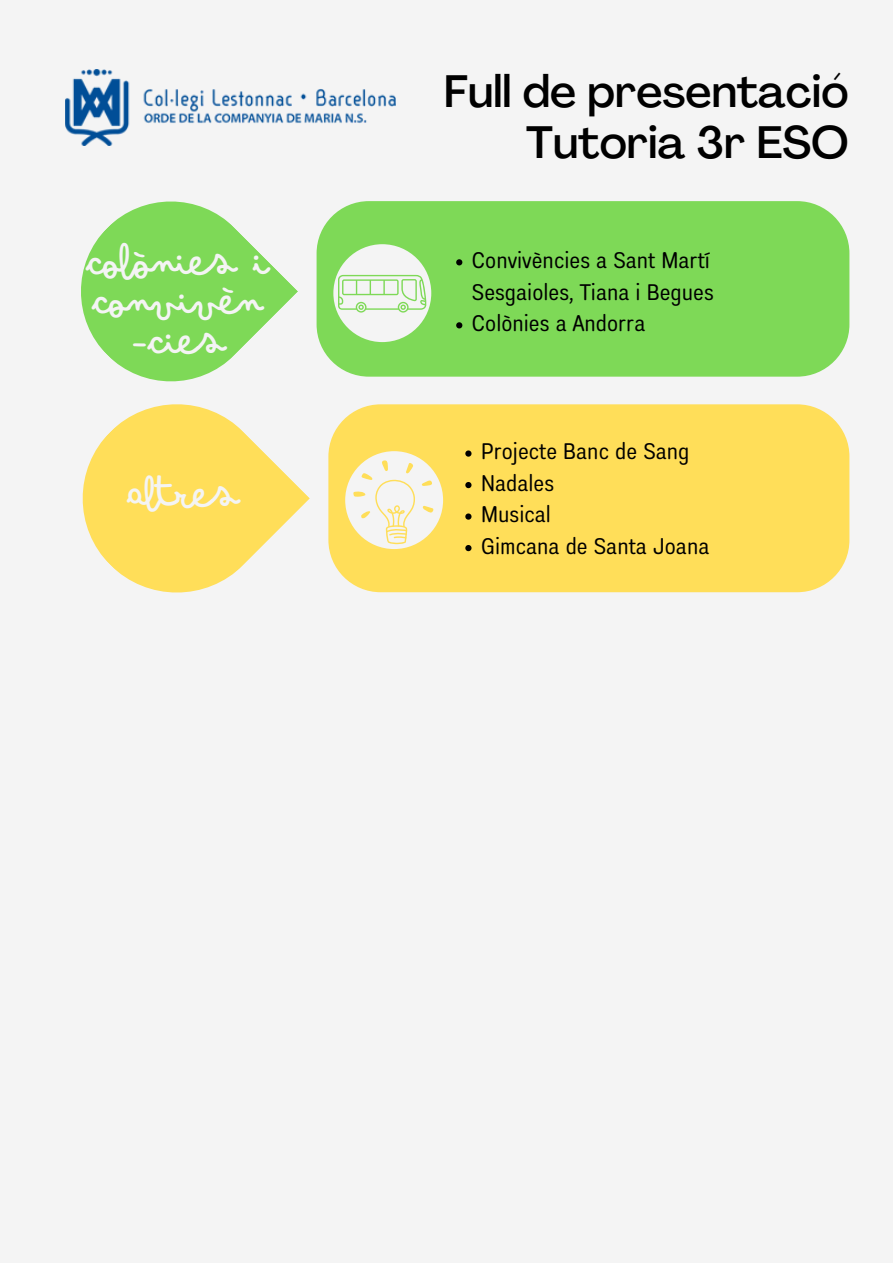
<style>
.page{position:relative;width:893px;height:1263px;background:#f4f4f4}
.page>*{position:absolute;margin:0;border:0;box-sizing:border-box;transform-origin:0 0}
.t1{font:500 44.78px/51.2px "Agrandir";color:#000;text-align:right}
.t2{font:43.5px/39.4px "Bimbo sharpie";color:#f4f4f4;text-align:center}
.t3{font:42.75px "Bimbo sharpie";color:#f4f4f4}
.t4{font:semi-condensed 22.5px/31.5px "Prachason Neue Mon";color:#000}
</style>
<div class="page">
<svg style="left:81px;top:201px;width:217px;height:164px;fill:#7ed957"></svg>
<div style="left:316px;top:201px;width:533px;height:176px;background:#7ed957;border-radius:52px"></div>
<div style="left:333px;top:244px;width:98px;height:98px;background:#f4f4f4;border-radius:50%"></div>
<svg style="left:338px;top:275px;width:88px;height:38px"></svg>
<svg style="left:456px;top:259px;width:6px;height:6px"></svg>
<svg style="left:456px;top:322px;width:6px;height:6px"></svg>
<svg style="left:82px;top:365px;width:228px;height:228px;fill:#ffde59"></svg>
<div style="left:328px;top:404px;width:521px;height:188px;background:#ffde59;border-radius:52px"></div>
<div style="left:345px;top:451px;width:98px;height:98px;background:#f4f4f4;border-radius:50%"></div>
<svg style="left:353px;top:460px;width:80px;height:84px"></svg>
<svg style="left:465px;top:450px;width:6px;height:7px"></svg>
<svg style="left:465px;top:482px;width:6px;height:6px"></svg>
<svg style="left:465px;top:513px;width:6px;height:7px"></svg>
<svg style="left:465px;top:545px;width:6px;height:6px"></svg>
<img style="left:66px;top:69px;width:329px;height:76px">
<h1 class="t1" style="left:444px;top:70px;width:406px">Full de presentació<br>Tutoria 3r ESO</h1>
<h2 class="t2" style="left:87px;top:239px;width:183px">COLÒNIES I<br>CONVIVÈN -CIES</h2>
<p class="t4" style="left:472px;top:246px;width:243px">Convivències a Sant Martí<br>Sesgaioles, Tiana i Begues<br>Colònies a Andorra</p>
<h3 class="t3" style="left:128px;top:466px;width:112px">ALTRES</h3>
<p class="t4" style="left:481px;top:437px;width:230px">Projecte Banc de Sang<br>Nadales<br>Musical<br>Gimcana de Santa Joana</p>
</div>
